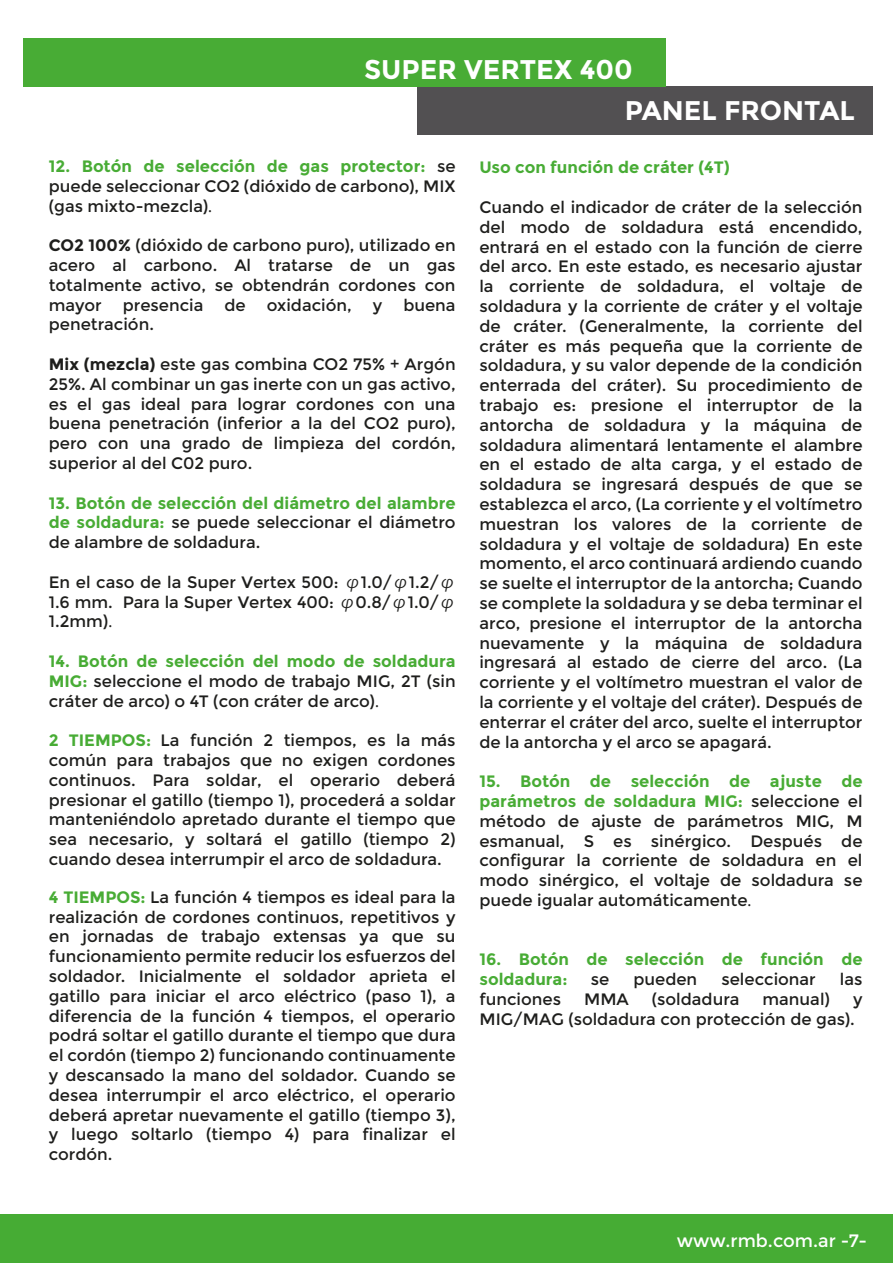
<style>
.page{position:relative;width:893px;height:1263px;background:#fff}
.page>*{position:absolute;margin:0;border:0;box-sizing:border-box;transform-origin:0 0}
.t1{font:700 27px "Montserrat";color:#fff}
.t2{font:18px "Montserrat";color:#fff}
.t3{font:16.5px/19.8px "Montserrat";color:#1e1e1c;text-align:justify}
.t4{font:700 16.5px/19.8px "Montserrat";color:#48ac35;text-align:justify}
.s1{font-weight:700;color:#48ac35}
.s2{font-family:"Koz Go Pr 6 N"}
.s3{font-weight:700}
.s4{font-weight:400;color:#1e1e1c}
</style>
<div class="page">
<div style="left:1px;top:1215px;width:892px;height:48px;background:#46ac34"></div>
<div style="left:417px;top:87px;width:455px;height:48px;background:#525052"></div>
<div style="left:23px;top:39px;width:642px;height:48px;background:#48ac35"></div>
<h1 class="t1" style="left:364px;top:53px;width:270px">SUPER VERTEX 400</h1>
<p class="t3" style="left:49px;top:156px;width:408px"><span class="s1">12. Botón de selección de gas protector:</span> se puede seleccionar CO2 (dióxido de carbono), MIX (gas mixto-mezcla)<span class="s2">.</span></p>
<p class="t3" style="left:49px;top:236px;width:408px"><span class="s3">CO2 100%</span> (dióxido de carbono puro), utilizado en acero al carbono. Al tratarse de un gas totalmente activo, se obtendrán cordones con mayor</p>
<p class="t3" style="left:123px;top:295px;width:82px">presencia</p>
<p class="t3" style="left:225px;top:295px;width:23px">de</p>
<p class="t3" style="left:267px;top:295px;width:87px">oxidación,</p>
<p class="t3" style="left:373px;top:295px;width:11px">y</p>
<p class="t3" style="left:403px;top:295px;width:54px">buena</p>
<p class="t3" style="left:49px;top:315px;width:107px">penetración.</p>
<p class="t3" style="left:49px;top:354px;width:408px"><span class="s3">Mix (mezcla)</span> este gas combina CO2 75% + Argón 25%. Al combinar un gas inerte con un gas activo, es el gas ideal para lograr cordones con una buena penetración (inferior a la del CO2 puro), pero con una grado de limpieza del cordón, superior al del C02 puro.</p>
<p class="t4" style="left:49px;top:493px;width:408px">13. Botón de selección del diámetro del alambre de soldadura: <span class="s4">se puede seleccionar el diámetro de alambre de soldadura.</span></p>
<p class="t3" style="left:49px;top:572px;width:408px">En el caso de la Super Vertex 500: <span class="s2">φ</span>1.0/<span class="s2">φ</span>1.2/<span class="s2">φ </span>1.6 mm. Para la Super Vertex 400: <span class="s2">φ</span>0.8/<span class="s2">φ</span>1.0/<span class="s2">φ </span>1.2mm)<span class="s2">.</span></p>
<p class="t3" style="left:49px;top:651px;width:408px"><span class="s1">14. Botón de selección del modo de soldadura MIG:</span> seleccione el modo de trabajo MIG, 2T (sin cráter de arco) o 4T (con cráter de arco)<span class="s2">.</span></p>
<p class="t3" style="left:49px;top:731px;width:408px"><span class="s1">2 TIEMPOS:</span> La función 2 tiempos, es la más común para trabajos que no exigen cordones continuos. Para soldar, el operario deberá presionar el gatillo (tiempo 1), procederá a soldar manteniéndolo apretado durante el tiempo que sea necesario, y soltará el gatillo (tiempo 2) cuando desea interrumpir el arco de soldadura.</p>
<p class="t3" style="left:49px;top:887px;width:408px"><span class="s1">4 TIEMPOS:</span> La función 4 tiempos es ideal para la realización de cordones continuos, repetitivos y en jornadas de trabajo extensas ya que su funcionamiento permite reducir los esfuerzos del soldador. Inicialmente el soldador aprieta el gatillo para iniciar el arco eléctrico (paso 1), a diferencia de la función 4 tiempos, el operario podrá soltar el gatillo durante el tiempo que dura el cordón (tiempo 2) funcionando continuamente y descansado la mano del soldador. Cuando se desea interrumpir el arco eléctrico, el operario deberá apretar nuevamente el gatillo (tiempo 3), y luego soltarlo (tiempo 4) para finalizar el cordón.</p>
<h1 class="t1" style="left:625px;top:94px;width:232px">PANEL FRONTAL</h1>
<p class="t4" style="left:479px;top:158px;width:252px">Uso con función de cráter (4T)</p>
<p class="t3" style="left:479px;top:197px;width:385px">Cuando el indicador de cráter de la selección del modo de soldadura está encendido, entrará en el estado con la función de cierre del arco. En este estado, es necesario ajustar la corriente de soldadura, el voltaje de soldadura y la corriente de cráter y el voltaje de cráter. (Generalmente, la corriente del cráter es más pequeña que la corriente de soldadura, y su valor depende de la condición enterrada del cráter). Su procedimiento de trabajo es: presione el interruptor de la antorcha de soldadura y la máquina de soldadura alimentará lentamente el alambre en el estado de alta carga, y el estado de soldadura se ingresará después de que se establezca el arco, (La corriente y el voltímetro muestran los valores de la corriente de soldadura y el voltaje de soldadura) En este momento, el arco continuará ardiendo cuando se suelte el interruptor de la antorcha; Cuando se complete la soldadura y se deba terminar el arco, presione el interruptor de la antorcha nuevamente y la máquina de soldadura ingresará al estado de cierre del arco. (La corriente y el voltímetro muestran el valor de la corriente y el voltaje del cráter). Después de enterrar el cráter del arco, suelte el interruptor de la antorcha y el arco se apagará.</p>
<p class="t3" style="left:479px;top:772px;width:385px"><span class="s1">15. Botón de selección de ajuste de parámetros de soldadura MIG:</span> seleccione el método de ajuste de parámetros MIG, M esmanual, S es sinérgico. Después de configurar la corriente de soldadura en el modo sinérgico, el voltaje de soldadura se puede igualar automáticamente<span class="s2">.</span></p>
<p class="t4" style="left:479px;top:950px;width:385px">16. Botón de selección de función de soldadura:</p>
<p class="t3" style="left:591px;top:970px;width:20px">se</p>
<p class="t3" style="left:633px;top:970px;width:65px">pueden</p>
<p class="t3" style="left:721px;top:970px;width:96px">seleccionar</p>
<p class="t3" style="left:840px;top:970px;width:24px">las</p>
<p class="t3" style="left:479px;top:989px;width:83px">funciones</p>
<p class="t3" style="left:584px;top:989px;width:46px">MMA</p>
<p class="t3" style="left:652px;top:989px;width:89px">(soldadura</p>
<p class="t3" style="left:763px;top:989px;width:69px">manual)</p>
<p class="t3" style="left:479px;top:989px;width:385px;text-indent:374px">y<br>MIG/MAG (soldadura con protección de gas).</p>
<p class="t2" style="left:677px;top:1230px;width:192px">www.rmb.com.ar -7-</p>
</div>
